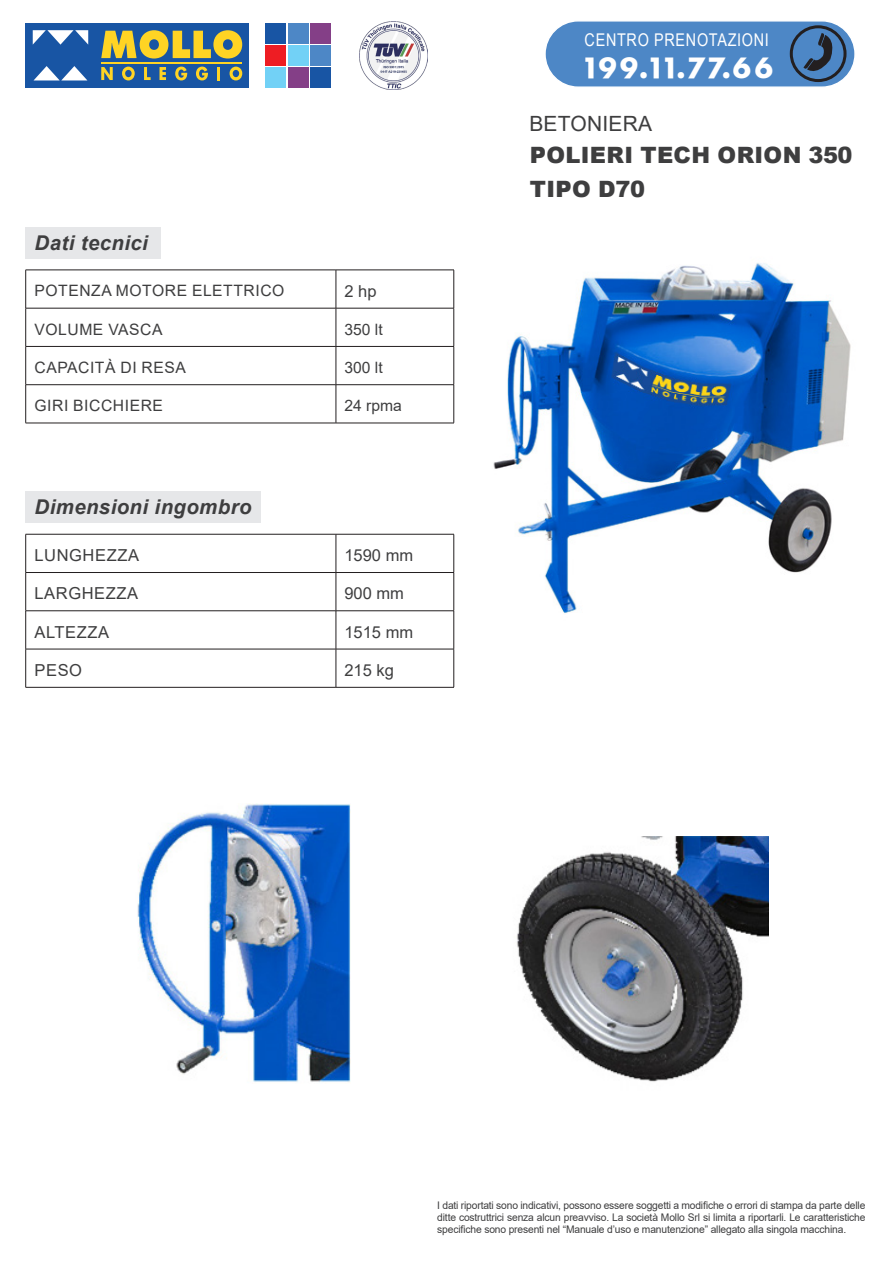
<style>
.page{position:relative;width:893px;height:1263px;background:#fff}
.page>*{position:absolute;margin:0;border:0;box-sizing:border-box;transform-origin:0 0}
.t1{font:27.3px "Futura ICG Bold";color:#fff}
.Tabella_-_Titolo{font:900 22.5px "Arial";letter-spacing:.015em;color:#3e3e3f}
.Tabella_-_Titolo-2{font:21px "Arial";letter-spacing:.01em;color:#3e3e3f}
.Tabella_-_Titolo-3{font:italic 700 20.4px "Arial";letter-spacing:.02em;color:#3e3e3f}
.t2{font:17.55px "Arial Narrow";letter-spacing:.04em;color:#fff}
.Tabella{font:16.5px "Arial";letter-spacing:.035em;color:#3e3e3f}
.Tabella_-_Titolo-4{font:16.5px "Arial";color:#3e3e3f}
.Tabella-2{font:15.6px "Arial";letter-spacing:.035em;color:#3e3e3f}
.Tabella-3{font:10.5px/12px "Arial";letter-spacing:-.015em;color:#3e3e3f;text-align:justify}
</style>
<div class="page">
<hr style="left:26px;top:270px;width:310px;height:1px;background:#231f20">
<hr style="left:25px;top:270px;width:1px;height:38px;background:#231f20">
<hr style="left:336px;top:270px;width:118px;height:1px;background:#231f20">
<hr style="left:336px;top:270px;width:1px;height:38px;background:#231f20">
<hr style="left:454px;top:270px;width:1px;height:38px;background:#231f20">
<hr style="left:26px;top:308px;width:310px;height:1px;background:#231f20">
<hr style="left:25px;top:308px;width:1px;height:38px;background:#231f20">
<hr style="left:336px;top:308px;width:118px;height:1px;background:#231f20">
<hr style="left:336px;top:308px;width:1px;height:38px;background:#231f20">
<hr style="left:454px;top:308px;width:1px;height:38px;background:#231f20">
<hr style="left:26px;top:346px;width:310px;height:1px;background:#231f20">
<hr style="left:25px;top:347px;width:1px;height:37px;background:#231f20">
<hr style="left:336px;top:346px;width:118px;height:1px;background:#231f20">
<hr style="left:336px;top:347px;width:1px;height:37px;background:#231f20">
<hr style="left:454px;top:347px;width:1px;height:37px;background:#231f20">
<hr style="left:26px;top:384px;width:310px;height:1px;background:#231f20">
<hr style="left:25px;top:385px;width:1px;height:38px;background:#231f20">
<hr style="left:336px;top:384px;width:118px;height:1px;background:#231f20">
<hr style="left:336px;top:385px;width:1px;height:38px;background:#231f20">
<hr style="left:454px;top:385px;width:1px;height:38px;background:#231f20">
<hr style="left:26px;top:423px;width:310px;height:1px;background:#231f20">
<hr style="left:336px;top:423px;width:118px;height:1px;background:#231f20">
<div style="left:26px;top:227px;width:135px;height:32px;background:#e6e7e9"></div>
<hr style="left:26px;top:534px;width:310px;height:1px;background:#231f20">
<hr style="left:25px;top:534px;width:1px;height:38px;background:#231f20">
<hr style="left:336px;top:534px;width:118px;height:1px;background:#231f20">
<hr style="left:336px;top:534px;width:1px;height:38px;background:#231f20">
<hr style="left:454px;top:534px;width:1px;height:38px;background:#231f20">
<hr style="left:26px;top:572px;width:310px;height:1px;background:#231f20">
<hr style="left:25px;top:573px;width:1px;height:38px;background:#231f20">
<hr style="left:336px;top:572px;width:118px;height:1px;background:#231f20">
<hr style="left:336px;top:573px;width:1px;height:38px;background:#231f20">
<hr style="left:454px;top:573px;width:1px;height:38px;background:#231f20">
<hr style="left:26px;top:610px;width:310px;height:1px;background:#231f20">
<hr style="left:25px;top:611px;width:1px;height:38px;background:#231f20">
<hr style="left:336px;top:610px;width:118px;height:1px;background:#231f20">
<hr style="left:336px;top:611px;width:1px;height:38px;background:#231f20">
<hr style="left:454px;top:611px;width:1px;height:38px;background:#231f20">
<hr style="left:26px;top:649px;width:310px;height:1px;background:#231f20">
<hr style="left:25px;top:649px;width:1px;height:38px;background:#231f20">
<hr style="left:336px;top:649px;width:118px;height:1px;background:#231f20">
<hr style="left:336px;top:649px;width:1px;height:38px;background:#231f20">
<hr style="left:454px;top:649px;width:1px;height:38px;background:#231f20">
<hr style="left:26px;top:687px;width:310px;height:1px;background:#231f20">
<hr style="left:336px;top:687px;width:118px;height:1px;background:#231f20">
<div style="left:26px;top:492px;width:235px;height:31px;background:#e6e7e9"></div>
<div style="left:266px;top:23px;width:20px;height:20px;background:#1855a4"></div>
<div style="left:310px;top:67px;width:21px;height:21px;background:#1855a4"></div>
<div style="left:288px;top:23px;width:21px;height:20px;background:#4d87c6"></div>
<div style="left:310px;top:45px;width:21px;height:21px;background:#4d87c6"></div>
<div style="left:310px;top:23px;width:21px;height:20px;background:#843f87"></div>
<div style="left:288px;top:67px;width:21px;height:21px;background:#843f87"></div>
<div style="left:288px;top:45px;width:21px;height:21px;background:#72d1f6"></div>
<div style="left:266px;top:67px;width:20px;height:21px;background:#72d1f6"></div>
<div style="left:266px;top:45px;width:20px;height:21px;background:#ee1d23"></div>
<div style="left:26px;top:23px;width:223px;height:65px;background:#1855a4"></div>
<svg style="left:101px;top:30px;width:141px;height:29px"></svg>
<svg style="left:101px;top:67px;width:12px;height:13px"></svg>
<svg style="left:122px;top:67px;width:13px;height:13px"></svg>
<svg style="left:144px;top:67px;width:7px;height:13px"></svg>
<svg style="left:159px;top:67px;width:7px;height:13px"></svg>
<svg style="left:175px;top:67px;width:12px;height:13px"></svg>
<svg style="left:196px;top:67px;width:12px;height:13px"></svg>
<svg style="left:217px;top:67px;width:3px;height:13px"></svg>
<svg style="left:230px;top:67px;width:12px;height:13px"></svg>
<hr style="left:101px;top:62px;width:141px;height:1px;background:#ffd424">
<svg style="left:34px;top:66px;width:53px;height:14px"></svg>
<svg style="left:33px;top:30px;width:55px;height:15px"></svg>
<img style="left:360px;top:22px;width:67px;height:67px">
<div style="left:545px;top:21px;width:310px;height:66px;background:#4d87c6;border-radius:33px"></div>
<div style="left:544px;top:20px;width:312px;height:68px;border:1px solid #fff;border-radius:33px"></div>
<svg style="left:803px;top:33px;width:34px;height:43px"></svg>
<div style="left:790px;top:25px;width:56px;height:57px;border:3px solid #231f20;border-radius:50%"></div>
<img style="left:493px;top:263px;width:358px;height:350px">
<img style="left:137px;top:804px;width:213px;height:278px">
<img style="left:517px;top:836px;width:251px;height:246px">
<p class="Tabella_-_Titolo-3" style="left:35px;top:229px;width:115px">Dati tecnici</p>
<p class="Tabella-2" style="left:34px;top:280px;width:251px">POTENZA MOTORE ELETTRICO</p>
<p class="Tabella_-_Titolo-4" style="left:344px;top:280px;width:34px">2 hp</p>
<p class="Tabella-2" style="left:34px;top:318px;width:130px">VOLUME VASCA</p>
<p class="Tabella-2" style="left:344px;top:318px;width:40px">350 lt</p>
<p class="Tabella-2" style="left:34px;top:357px;width:153px">CAPACITÀ DI RESA</p>
<p class="Tabella-2" style="left:344px;top:357px;width:40px">300 lt</p>
<p class="Tabella-2" style="left:34px;top:395px;width:130px">GIRI BICCHIERE</p>
<p class="Tabella-2" style="left:344px;top:395px;width:59px">24 rpma</p>
<p class="Tabella_-_Titolo-3" style="left:35px;top:493px;width:218px">Dimensioni ingombro</p>
<p class="Tabella" style="left:35px;top:544px;width:106px">LUNGHEZZA</p>
<p class="Tabella" style="left:344px;top:544px;width:70px">1590 mm</p>
<p class="Tabella" style="left:35px;top:582px;width:105px">LARGHEZZA</p>
<p class="Tabella" style="left:344px;top:582px;width:61px">900 mm</p>
<p class="Tabella" style="left:35px;top:620px;width:76px">ALTEZZA</p>
<p class="Tabella" style="left:344px;top:620px;width:70px">1515 mm</p>
<p class="Tabella" style="left:35px;top:659px;width:49px">PESO</p>
<p class="Tabella" style="left:344px;top:659px;width:51px">215 kg</p>
<p class="t2" style="left:585px;top:27px;width:186px">CENTRO PRENOTAZIONI</p>
<p class="t1" style="left:579px;top:49px;width:196px">199.11.77.66</p>
<p class="Tabella_-_Titolo-2" style="left:529px;top:109px;width:124px">BETONIERA</p>
<p class="Tabella_-_Titolo" style="left:530px;top:139px;width:324px">POLIERI TECH ORION 350</p>
<p class="Tabella_-_Titolo" style="left:530px;top:173px;width:117px">TIPO D70</p>
<p class="Tabella-3" style="left:437px;top:1200px;width:430px">I dati riportati sono indicativi, possono essere soggetti a modifiche o errori di stampa da parte delle ditte costruttrici senza alcun preavviso. La società Mollo Srl si limita a riportarli. Le caratteristiche specifiche sono presenti nel “Manuale d’uso e manutenzione” allegato alla singola macchina.</p>
</div>
